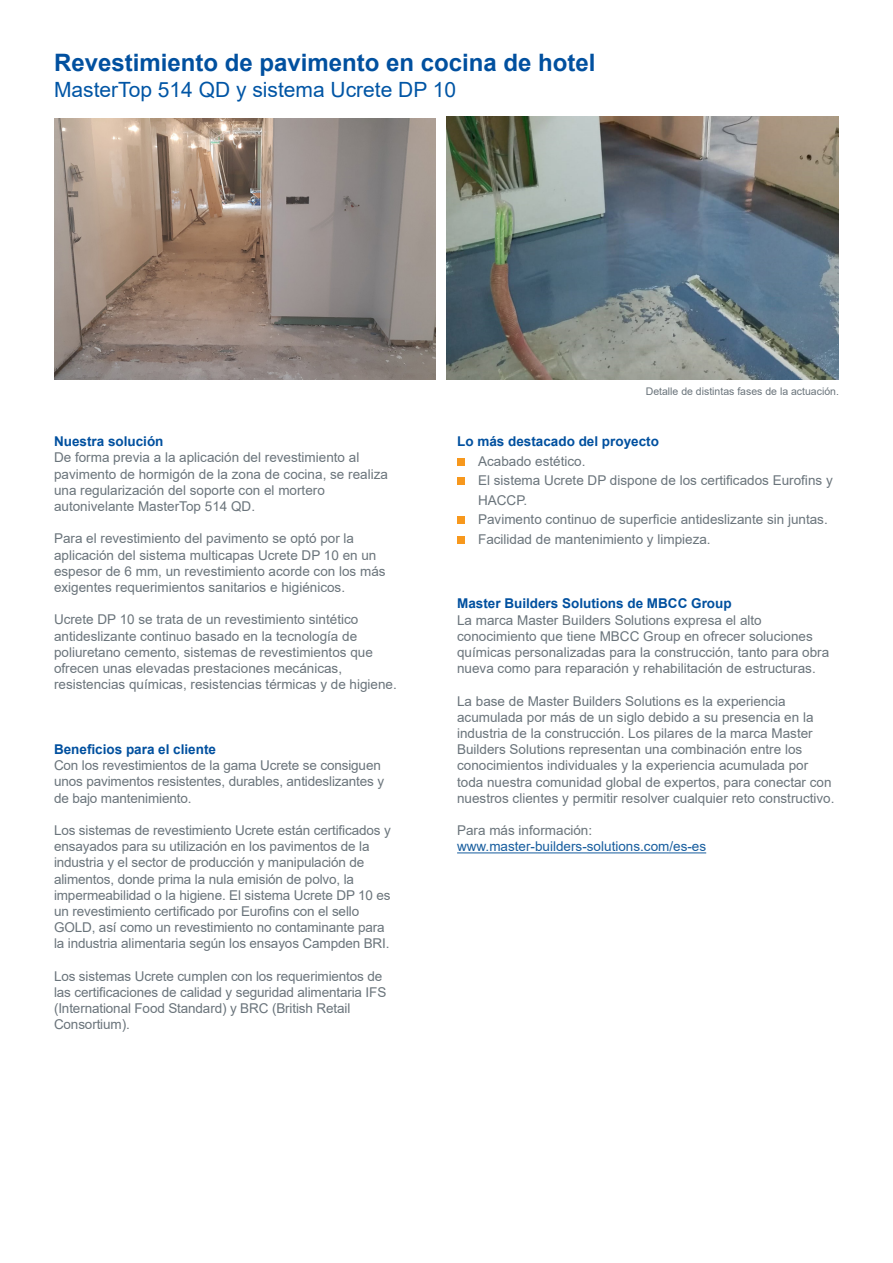
<style>
.page{position:relative;width:893px;height:1263px;background:#fff}
.page>*{position:absolute;margin:0;border:0;box-sizing:border-box;transform-origin:0 0}
.titular{font:700 24px "Arial";color:#01509f}
.subtitular{font:21px "Arial";color:#0155a5}
.tabulacio{font:13.5px/16.2px "Arial";color:#6a747b}
.Apartats{font:700 13.5px "Arial";color:#01509f}
.t1{font:13.5px "Arial";color:#175d9e}
.peu_de_foto{font:10.5px "Arial";color:#6a747b}
</style>
<div class="page">
<img style="left:54px;top:118px;width:382px;height:262px">
<img style="left:446px;top:117px;width:393px;height:263px">
<hr style="left:457px;top:852px;width:249px;height:1px;background:#175d9e">
<div style="left:457px;top:458px;width:8px;height:8px;background:#f7981d"></div>
<div style="left:457px;top:477px;width:8px;height:8px;background:#f7981d"></div>
<div style="left:457px;top:516px;width:8px;height:8px;background:#f7981d"></div>
<div style="left:457px;top:536px;width:8px;height:8px;background:#f7981d"></div>
<p class="titular" style="left:54px;top:46px;width:543px">Revestimiento de pavimento en cocina de hotel</p>
<p class="subtitular" style="left:54px;top:75px;width:404px">MasterTop 514 QD y sistema Ucrete DP 10</p>
<p class="peu_de_foto" style="left:646px;top:384px;width:195px">Detalle de distintas fases de la actuación.</p>
<p class="Apartats" style="left:54px;top:432px;width:111px">Nuestra solución</p>
<p class="tabulacio" style="left:54px;top:449px;width:307px">De forma previa a la aplicación del revestimiento al</p>
<p class="tabulacio" style="left:54px;top:466px;width:335px">pavimento de hormigón de la zona de cocina, se realiza</p>
<p class="tabulacio" style="left:54px;top:482px;width:272px">una regularización del soporte con el mortero</p>
<p class="tabulacio" style="left:54px;top:498px;width:203px">autonivelante MasterTop 514 QD.</p>
<p class="tabulacio" style="left:54px;top:530px;width:302px">Para el revestimiento del pavimento se optó por la</p>
<p class="tabulacio" style="left:54px;top:547px;width:324px">aplicación del sistema multicapas Ucrete DP 10 en un</p>
<p class="tabulacio" style="left:54px;top:563px;width:333px">espesor de 6 mm, un revestimiento acorde con los más</p>
<p class="tabulacio" style="left:54px;top:579px;width:293px">exigentes requerimientos sanitarios e higiénicos.</p>
<p class="tabulacio" style="left:54px;top:611px;width:306px">Ucrete DP 10 se trata de un revestimiento sintético</p>
<p class="tabulacio" style="left:54px;top:628px;width:305px">antideslizante continuo basado en la tecnología de</p>
<p class="tabulacio" style="left:54px;top:644px;width:320px">poliuretano cemento, sistemas de revestimientos que</p>
<p class="tabulacio" style="left:54px;top:660px;width:290px">ofrecen unas elevadas prestaciones mecánicas,</p>
<p class="tabulacio" style="left:54px;top:676px;width:344px">resistencias químicas, resistencias térmicas y de higiene.</p>
<p class="Apartats" style="left:54px;top:740px;width:164px">Beneficios para el cliente</p>
<p class="tabulacio" style="left:54px;top:757px;width:328px">Con los revestimientos de la gama Ucrete se consiguen</p>
<p class="tabulacio" style="left:54px;top:773px;width:332px">unos pavimentos resistentes, durables, antideslizantes y</p>
<p class="tabulacio" style="left:54px;top:790px;width:139px">de bajo mantenimiento.</p>
<p class="tabulacio" style="left:54px;top:822px;width:338px">Los sistemas de revestimiento Ucrete están certificados y</p>
<p class="tabulacio" style="left:54px;top:838px;width:317px">ensayados para su utilización en los pavimentos de la</p>
<p class="tabulacio" style="left:54px;top:854px;width:312px">industria y el sector de producción y manipulación de</p>
<p class="tabulacio" style="left:54px;top:871px;width:302px">alimentos, donde prima la nula emisión de polvo, la</p>
<p class="tabulacio" style="left:54px;top:887px;width:338px">impermeabilidad o la higiene. El sistema Ucrete DP 10 es</p>
<p class="tabulacio" style="left:54px;top:903px;width:307px">un revestimiento certificado por Eurofins con el sello</p>
<p class="tabulacio" style="left:54px;top:919px;width:332px">GOLD, así como un revestimiento no contaminante para</p>
<p class="tabulacio" style="left:54px;top:935px;width:337px">la industria alimentaria según los ensayos Campden BRI.</p>
<p class="tabulacio" style="left:54px;top:968px;width:330px">Los sistemas Ucrete cumplen con los requerimientos de</p>
<p class="tabulacio" style="left:54px;top:984px;width:334px">las certificaciones de calidad y seguridad alimentaria IFS</p>
<p class="tabulacio" style="left:54px;top:1000px;width:298px">(International Food Standard) y BRC (British Retail</p>
<p class="tabulacio" style="left:54px;top:1016px;width:77px">Consortium).</p>
<p class="Apartats" style="left:457px;top:432px;width:203px">Lo más destacado del proyecto</p>
<p class="tabulacio" style="left:478px;top:453px;width:109px">Acabado estético.</p>
<p class="tabulacio" style="left:478px;top:471px;width:356px;line-height:19.5px">El sistema Ucrete DP dispone de los certificados Eurofins y<br>HACCP.</p>
<p class="tabulacio" style="left:478px;top:511px;width:351px">Pavimento continuo de superficie antideslizante sin juntas.</p>
<p class="tabulacio" style="left:478px;top:531px;width:234px">Facilidad de mantenimiento y limpieza.</p>
<p class="Apartats" style="left:457px;top:594px;width:276px">Master Builders Solutions de MBCC Group</p>
<p class="tabulacio" style="left:457px;top:612px;width:374px">La marca Master Builders Solutions expresa el alto conocimiento que tiene MBCC Group en ofrecer soluciones químicas personalizadas para la construcción, tanto para obra nueva como para reparación y rehabilitación de estructuras.</p>
<p class="tabulacio" style="left:457px;top:693px;width:379px">La base de Master Builders Solutions es la experiencia acumulada por más de un siglo debido a su presencia en la industria de la construcción. Los pilares de la marca Master Builders Solutions representan una combinación entre los conocimientos individuales y la experiencia acumulada por toda nuestra comunidad global de expertos, para conectar con nuestros clientes y permitir resolver cualquier reto constructivo.</p>
<p class="tabulacio" style="left:457px;top:822px;width:137px">Para más información:</p>
<p class="t1" style="left:457px;top:837px;width:251px">www.master-builders-solutions.com/es-es</p>
</div>
